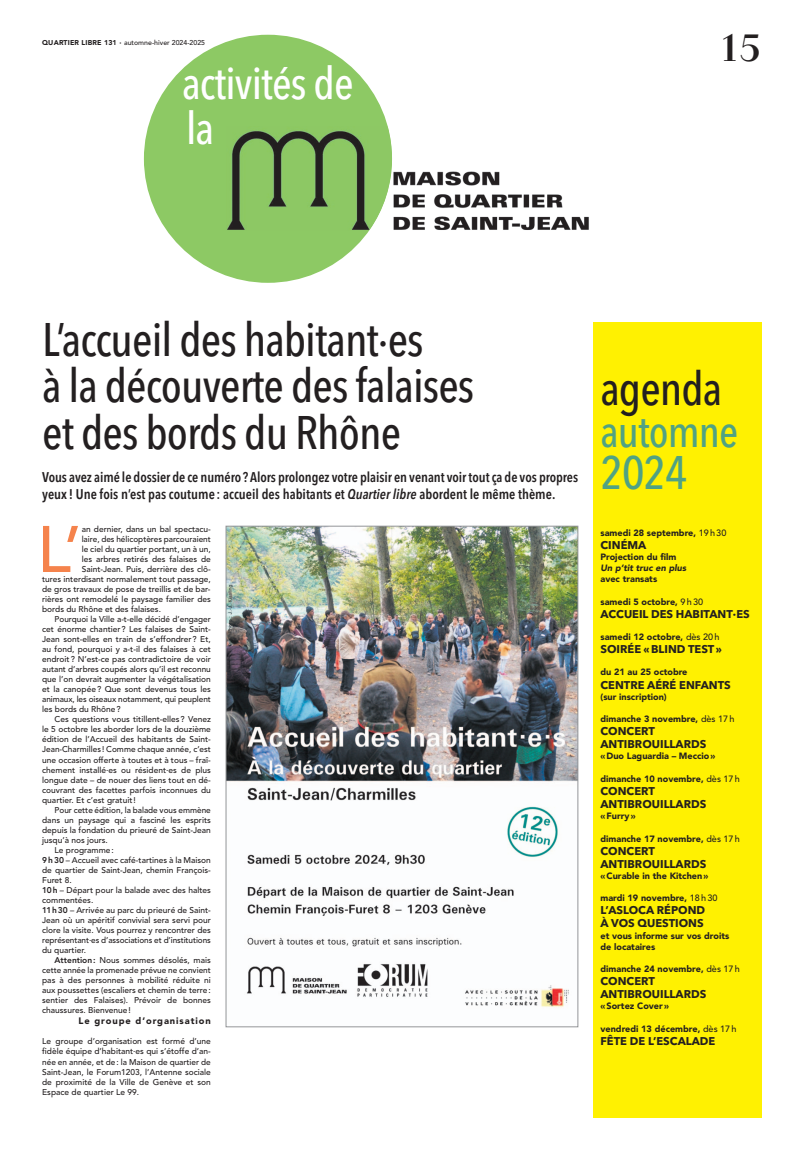
<style>
.page{position:relative;width:794px;height:1166px;background:#fff}
.page>*{position:absolute;margin:0;border:0;box-sizing:border-box;transform-origin:0 0}
.t1{font:500 65.01px "Avenir";color:#f5834c}
.t2{font:500 46.64px/46.6px "Avenir Next Condensed";letter-spacing:-.02em;color:#231f20}
.t3{font:500 46.64px "Avenir Next Condensed";color:#50a283}
.t4{font:500 44.8px/44.8px "Avenir Next Condensed";letter-spacing:-.02em;color:#fff}
.t5{font:500 43.84px "Avenir Next Condensed";letter-spacing:-.02em;color:#50a283}
.t6{font:37.27px "JA10";color:#231f20}
.t7{font:600 14px/16.8px "Avenir Next Condensed";letter-spacing:-.005em;color:#231f20}
.t8{font:700 11.2px/13px "Avenir Next";color:#231f20}
.t9{font:900 9.36px "Avenir";letter-spacing:.1em;color:#231f20}
.t10{font:900 9.1px/11.2px "Avenir";color:#231f20}
.t11{font:500 8.4px/10.1px "Avenir";color:#231f20;text-align:justify}
.t12{font:500 7px "Avenir";color:#231f20}
.s1{font-weight:900}
.s2{font-style:italic}
.s3{font-weight:800}
.s4{font-weight:500}
</style>
<div class="page">
<div style="left:144px;top:35px;width:248px;height:248px;background:#8dc964;border-radius:50%"></div>
<img style="left:393px;top:171px;width:196px;height:59px">
<img style="left:227px;top:126px;width:165px;height:104px">
<img style="left:228px;top:528px;width:348px;height:480px">
<div style="left:593px;top:322px;width:168px;height:795px;background:#fff101"></div>
<p class="t12" style="left:42px;top:39px;width:164px"><span class="s1">QUARTIER LIBRE 131 ·</span> automne-hiver 2024-2025</p>
<h3 class="t6" style="left:718px;top:32px;width:45px">15</h3>
<h3 class="t4" style="left:182px;top:65px;width:173px">activités de la</h3>
<h2 class="t2" style="left:42px;top:320px;width:434px">L’accueil des habitant·es<br>à la découverte des falaises et des bords du Rhône</h2>
<h3 class="t7" style="left:42px;top:470px;width:537px">Vous avez aimé le dossier de ce numéro ? Alors prolongez votre plaisir en venant voir tout ça de vos propres yeux ! Une fois n’est pas coutume : accueil des habitants et <span class="s2">Quartier libre</span> abordent le même thème.</h3>
<h1 class="t1" style="left:37px;top:523px;width:46px">L’</h1>
<p class="t11" style="left:82px;top:525px;width:131px">an dernier, dans un bal spectacu-</p>
<p class="t11" style="left:82px;top:535px;width:131px">laire, des hélicoptères parcouraient</p>
<p class="t11" style="left:82px;top:545px;width:131px">le ciel du quartier portant, un à un,</p>
<p class="t11" style="left:82px;top:555px;width:131px">les arbres retirés des falaises de</p>
<p class="t11" style="left:82px;top:565px;width:131px">Saint-Jean. Puis, derrière des clô-</p>
<p class="t11" style="left:42px;top:575px;width:170px">tures interdisant normalement tout passage,</p>
<p class="t11" style="left:42px;top:585px;width:170px">de gros travaux de pose de treillis et de bar-</p>
<p class="t11" style="left:42px;top:595px;width:170px">rières ont remodelé le paysage familier des</p>
<p class="t11" style="left:42px;top:605px;width:120px">bords du Rhône et des falaises.</p>
<p class="t11" style="left:55px;top:615px;width:158px">Pourquoi la Ville a-t-elle décidé d’engager</p>
<p class="t11" style="left:42px;top:625px;width:170px">cet énorme chantier ? Les falaises de Saint-</p>
<p class="t11" style="left:42px;top:635px;width:170px">Jean sont-elles en train de s’effondrer ? Et,</p>
<p class="t11" style="left:42px;top:645px;width:170px">au fond, pourquoi y a-t-il des falaises à cet</p>
<p class="t11" style="left:42px;top:655px;width:170px">endroit ? N’est-ce pas contradictoire de voir</p>
<p class="t11" style="left:42px;top:665px;width:170px">autant d’arbres coupés alors qu’il est reconnu</p>
<p class="t11" style="left:42px;top:675px;width:170px">que l’on devrait augmenter la végétalisation</p>
<p class="t11" style="left:42px;top:685px;width:170px">et la canopée ? Que sont devenus tous les</p>
<p class="t11" style="left:42px;top:695px;width:170px">animaux, les oiseaux notamment, qui peuplent</p>
<p class="t11" style="left:42px;top:705px;width:80px">les bords du Rhône ?</p>
<p class="t11" style="left:55px;top:715px;width:158px">Ces questions vous titillent-elles ? Venez</p>
<p class="t11" style="left:42px;top:725px;width:170px">le 5 octobre les aborder lors de la douzième</p>
<p class="t11" style="left:42px;top:735px;width:170px">édition de l’Accueil des habitants de Saint-</p>
<p class="t11" style="left:42px;top:745px;width:170px">Jean-Charmilles ! Comme chaque année, c’est</p>
<p class="t11" style="left:42px;top:755px;width:170px">une occasion offerte à toutes et à tous – fraî-</p>
<p class="t11" style="left:42px;top:765px;width:170px">chement installé·es ou résident·es de plus</p>
<p class="t11" style="left:42px;top:775px;width:170px">longue date – de nouer des liens tout en dé -</p>
<p class="t11" style="left:42px;top:785px;width:170px">couvrant des facettes parfois inconnues du</p>
<p class="t11" style="left:42px;top:795px;width:95px">quartier. Et c’est gratuit !</p>
<p class="t11" style="left:55px;top:805px;width:158px">Pour cette édition, la balade vous emmène</p>
<p class="t11" style="left:42px;top:815px;width:170px">dans un paysage qui a fasciné les esprits</p>
<p class="t11" style="left:42px;top:825px;width:170px">depuis la fondation du prieuré de Saint-Jean</p>
<p class="t11" style="left:42px;top:835px;width:67px">jusqu’à nos jours.</p>
<p class="t11" style="left:55px;top:845px;width:61px">Le programme :</p>
<p class="t11" style="left:42px;top:855px;width:170px"><span class="s3">9 h 30</span> – Accueil avec café-tartines à la Maison</p>
<p class="t11" style="left:42px;top:865px;width:170px">de quartier de Saint-Jean, chemin François-</p>
<p class="t11" style="left:42px;top:875px;width:31px">Furet 8.</p>
<p class="t11" style="left:42px;top:885px;width:170px"><span class="s3">10 h</span> – Départ pour la balade avec des haltes</p>
<p class="t11" style="left:42px;top:896px;width:53px">commentées.</p>
<p class="t11" style="left:42px;top:906px;width:170px"><span class="s3">11 h 30</span> – Arrivée au parc du prieuré de Saint-</p>
<p class="t11" style="left:42px;top:916px;width:170px">Jean où un apéritif convivial sera servi pour</p>
<p class="t11" style="left:42px;top:926px;width:170px">clore la visite. Vous pourrez y rencontrer des</p>
<p class="t11" style="left:42px;top:936px;width:170px">représentant·es d’associations et d’institutions</p>
<p class="t11" style="left:42px;top:946px;width:45px">du quartier.</p>
<p class="t11" style="left:55px;top:956px;width:158px"><span class="s3">Attention :</span> Nous sommes désolés, mais</p>
<p class="t11" style="left:42px;top:966px;width:170px">cette année la promenade prévue ne convient</p>
<p class="t11" style="left:42px;top:976px;width:170px">pas à des personnes à mobilité réduite ni</p>
<p class="t11" style="left:42px;top:986px;width:170px">aux poussettes (escaliers et chemin de terre :</p>
<p class="t11" style="left:42px;top:996px;width:170px">sentier des Falaises). Prévoir de bonnes</p>
<p class="t11" style="left:42px;top:1006px;width:90px">chaussures. Bienvenue !</p>
<p class="t9" style="left:79px;top:1017px;width:134px">Le groupe d’organisation</p>
<p class="t11" style="left:42px;top:1037px;width:170px">Le groupe d’organisation est formé d’une fidèle équipe d’habitant·es qui s’étoffe d’an&shy;née en année, et de : la Maison de quartier de Saint-Jean, le Forum1203, l’Antenne sociale de proximité de la Ville de Genève et son Espace de quartier Le 99.</p>
<h2 class="t2" style="left:600px;top:370px;width:123px">agenda</h2>
<h3 class="t5" style="left:600px;top:414px;width:139px">automne</h3>
<h2 class="t3" style="left:600px;top:454px;width:89px">2024</h2>
<p class="t10" style="left:600px;top:527px;width:127px">samedi 28 septembre, <span class="s4">19 h 30</span></p>
<h3 class="t8" style="left:600px;top:538px;width:47px">CINÉMA</h3>
<p class="t10" style="left:600px;top:552px;width:88px">Projection du film<br>Un p’tit truc en plus avec transats</p>
<p class="t10" style="left:600px;top:597px;width:104px">samedi 5 octobre, <span class="s4">9 h 30</span></p>
<h3 class="t8" style="left:600px;top:607px;width:151px">ACCUEIL DES HABITANT·ES</h3>
<p class="t10" style="left:600px;top:632px;width:120px">samedi 12 octobre, <span class="s4">dès 20 h</span></p>
<h3 class="t8" style="left:600px;top:643px;width:123px">SOIRÉE « BLIND TEST »</h3>
<p class="t10" style="left:600px;top:667px;width:89px">du 21 au 25 octobre</p>
<h3 class="t8" style="left:600px;top:678px;width:132px">CENTRE AÉRÉ ENFANTS</h3>
<p class="t10" style="left:600px;top:692px;width:68px">(sur inscription)</p>
<p class="t10" style="left:600px;top:714px;width:135px">dimanche 3 novembre, <span class="s4">dès 17 h</span></p>
<h3 class="t8" style="left:600px;top:725px;width:107px">CONCERT<br>ANTIBROUILLARDS</h3>
<p class="t10" style="left:600px;top:751px;width:116px">« Duo Laguardia – Meccio »</p>
<p class="t10" style="left:600px;top:774px;width:141px">dimanche 10 novembre, <span class="s4">dès 17 h</span></p>
<h3 class="t8" style="left:600px;top:784px;width:107px">CONCERT<br>ANTIBROUILLARDS</h3>
<p class="t10" style="left:600px;top:811px;width:37px">« Furry »</p>
<p class="t10" style="left:600px;top:833px;width:141px">dimanche 17 novembre, <span class="s4">dès 17 h</span></p>
<h3 class="t8" style="left:600px;top:844px;width:107px">CONCERT<br>ANTIBROUILLARDS</h3>
<p class="t10" style="left:600px;top:871px;width:109px">« Curable in the Kitchen »</p>
<p class="t10" style="left:600px;top:893px;width:118px">mardi 19 novembre, <span class="s4">18 h 30</span></p>
<h3 class="t8" style="left:600px;top:904px;width:106px">L’ASLOCA RÉPOND<br>À VOS QUESTIONS</h3>
<p class="t10" style="left:600px;top:930px;width:130px">et vous informe sur vos droits de locataires</p>
<p class="t10" style="left:600px;top:964px;width:141px">dimanche 24 novembre, <span class="s4">dès 17 h</span></p>
<h3 class="t8" style="left:600px;top:975px;width:107px">CONCERT<br>ANTIBROUILLARDS</h3>
<p class="t10" style="left:600px;top:1001px;width:70px">« Sortez Cover »</p>
<p class="t10" style="left:600px;top:1024px;width:138px">vendredi 13 décembre, <span class="s4">dès 17 h</span></p>
<h3 class="t8" style="left:600px;top:1034px;width:116px">FÊTE DE L’ESCALADE</h3>
</div>
